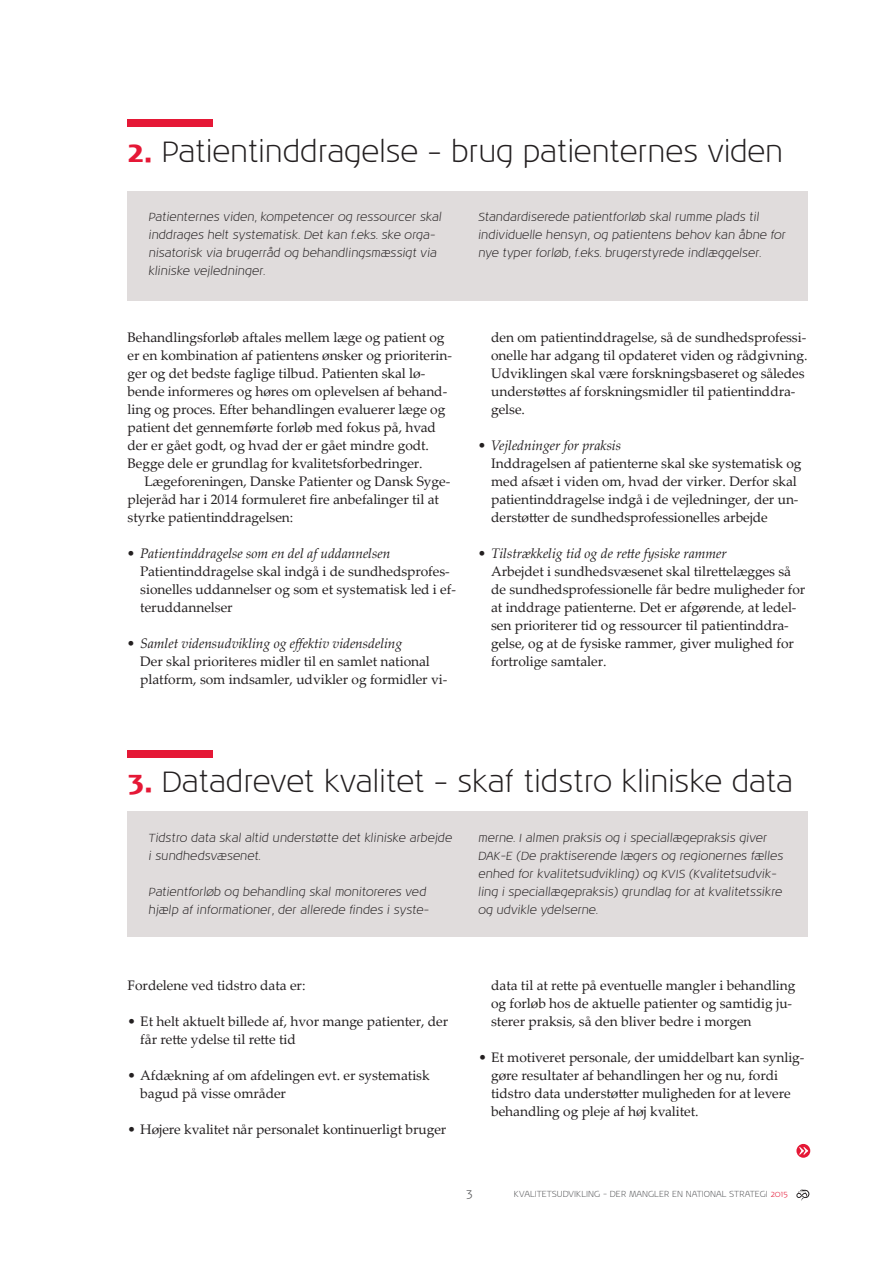
<style>
.page{position:relative;width:893px;height:1263px;background:#fff}
.page>*{position:absolute;margin:0;border:0;box-sizing:border-box;transform-origin:0 0}
.t1{font:300 30px "Noa LT Std";color:#231f20}
.t2{font:13.8px/18px "Palatino Linotype";letter-spacing:-.005em;color:#231f20}
.t3{font:italic 13.8px "Palatino Linotype";letter-spacing:-.005em;color:#231f20}
.t4{font:300 13.5px "Noa LT Std";color:#57585a}
.t5{font:italic 300 12px/18px "Noa LT Std";color:#231f20}
.t6{font:300 9px "Noa LT Std";color:#57585a}
.s1{font-weight:700;color:#e51836}
.s2{color:#e51836}
</style>
<div class="page">
<svg style="left:796px;top:1189px;width:13px;height:12px"></svg>
<svg style="left:796px;top:1144px;width:14px;height:14px"></svg>
<div style="left:128px;top:120px;width:85px;height:7px;background:#e51836"></div>
<div style="left:128px;top:751px;width:85px;height:7px;background:#e51836"></div>
<div style="left:128px;top:191px;width:680px;height:110px;background:#e0dcdc"></div>
<div style="left:128px;top:811px;width:680px;height:125px;background:#e0dcdc"></div>
<h1 class="t1" style="left:128px;top:134px;width:657px"><span class="s1">2.</span> Patientinddragelse – brug patienternes viden</h1>
<p class="t5" style="left:149px;top:208px;width:295px">Patienternes viden, kompetencer og ressourcer skal inddrages helt systematisk. Det kan f.eks. ske orga&shy;nisatorisk via brugerråd og behandlingsmæssigt via kliniske vejledninger.</p>
<p class="t5" style="left:478px;top:208px;width:309px">Standardiserede patientforløb skal rumme plads til individuelle hensyn, og patientens behov kan åbne for nye typer forløb, f.eks. brugerstyrede indlæggelser.</p>
<p class="t2" style="left:128px;top:328px;width:326px">Behandlingsforløb aftales mellem læge og patient og er en kombination af patientens ønsker og prioriterin&shy;ger og det bedste faglige tilbud. Patienten skal lø&shy;bende informeres og høres om oplevelsen af behand&shy;ling og proces. Efter behandlingen evaluerer læge og patient det gennemførte forløb med fokus på, hvad der er gået godt, og hvad der er gået mindre godt.<br>Begge dele er grundlag for kvalitetsforbedringer.</p>
<p class="t2" style="left:128px;top:472px;width:324px;text-indent:17px">Lægeforeningen, Danske Patienter og Dansk Syge&shy;plejeråd har i 2014 formuleret fire anbefalinger til at styrke patientinddragelsen:</p>
<p class="t3" style="left:128px;top:543px;width:264px">• Patientinddragelse som en del af uddannelsen</p>
<p class="t2" style="left:140px;top:562px;width:317px">Patientinddragelse skal indgå i de sundhedsprofes&shy;sionelles uddannelser og som et systematisk led i ef&shy;teruddannelser</p>
<p class="t3" style="left:128px;top:633px;width:276px">• Samlet vidensudvikling og effektiv vidensdeling</p>
<p class="t2" style="left:140px;top:652px;width:308px">Der skal prioriteres midler til en samlet national platform, som indsamler, udvikler og formidler vi-</p>
<p class="t2" style="left:491px;top:328px;width:318px">den om patientinddragelse, så de sundhedsprofessi&shy;onelle har adgang til opdateret viden og rådgivning.<br>Udviklingen skal være forskningsbaseret og således understøttes af forskningsmidler til patientinddra&shy;gelse.</p>
<p class="t3" style="left:478px;top:435px;width:144px">• Vejledninger for praksis</p>
<p class="t2" style="left:491px;top:454px;width:312px">Inddragelsen af patienterne skal ske systematisk og med afsæt i viden om, hvad der virker. Derfor skal patientinddragelse indgå i de vejledninger, der un&shy;derstøtter de sundhedsprofessionelles arbejde</p>
<p class="t3" style="left:478px;top:543px;width:250px">• Tilstrækkelig tid og de rette fysiske rammer</p>
<p class="t2" style="left:491px;top:562px;width:316px">Arbejdet i sundhedsvæsenet skal tilrettelægges så de sundhedsprofessionelle får bedre muligheder for at inddrage patienterne. Det er afgørende, at ledel&shy;sen prioriterer tid og ressourcer til patientinddra&shy;gelse, og at de fysiske rammer, giver mulighed for fortrolige samtaler.</p>
<h1 class="t1" style="left:128px;top:764px;width:667px"><span class="s1">3.</span> Datadrevet kvalitet – skaf tidstro kliniske data</h1>
<p class="t5" style="left:149px;top:829px;width:305px">Tidstro data skal altid understøtte det kliniske arbejde i sundhedsvæsenet.</p>
<p class="t5" style="left:149px;top:883px;width:282px">Patientforløb og behandling skal monitoreres ved hjælp af informationer, der allerede findes i syste-</p>
<p class="t5" style="left:478px;top:829px;width:306px">merne. I almen praksis og i speciallægepraksis giver DAK-E (De praktiserende lægers og regionernes fælles enhed for kvalitetsudvikling) og KVIS (Kvalitetsudvik&shy;ling i speciallægepraksis) grundlag for at kvalitetssikre og udvikle ydelserne.</p>
<p class="t2" style="left:128px;top:976px;width:179px">Fordelene ved tidstro data er:</p>
<p class="t2" style="left:140px;top:1012px;width:309px;text-indent:-13px">• Et helt aktuelt billede af, hvor mange patienter, der får rette ydelse til rette tid</p>
<p class="t2" style="left:140px;top:1066px;width:291px;text-indent:-13px">• Afdækning af om afdelingen evt. er systematisk bagud på visse områder</p>
<p class="t2" style="left:128px;top:1120px;width:320px">• Højere kvalitet når personalet kontinuerligt bruger</p>
<p class="t2" style="left:491px;top:976px;width:306px">data til at rette på eventuelle mangler i behandling og forløb hos de aktuelle patienter og samtidig ju&shy;sterer praksis, så den bliver bedre i morgen</p>
<p class="t2" style="left:491px;top:1048px;width:315px;text-indent:-13px">• Et motiveret personale, der umiddelbart kan synlig&shy;gøre resultater af behandlingen her og nu, fordi tidstro data understøtter muligheden for at levere behandling og pleje af høj kvalitet.</p>
<p class="t4" style="left:466px;top:1185px;width:8px">3</p>
<p class="t6" style="left:514px;top:1188px;width:275px">kvalitetsudvikling - der mangler en national strategi <span class="s2">2015</span></p>
</div>
